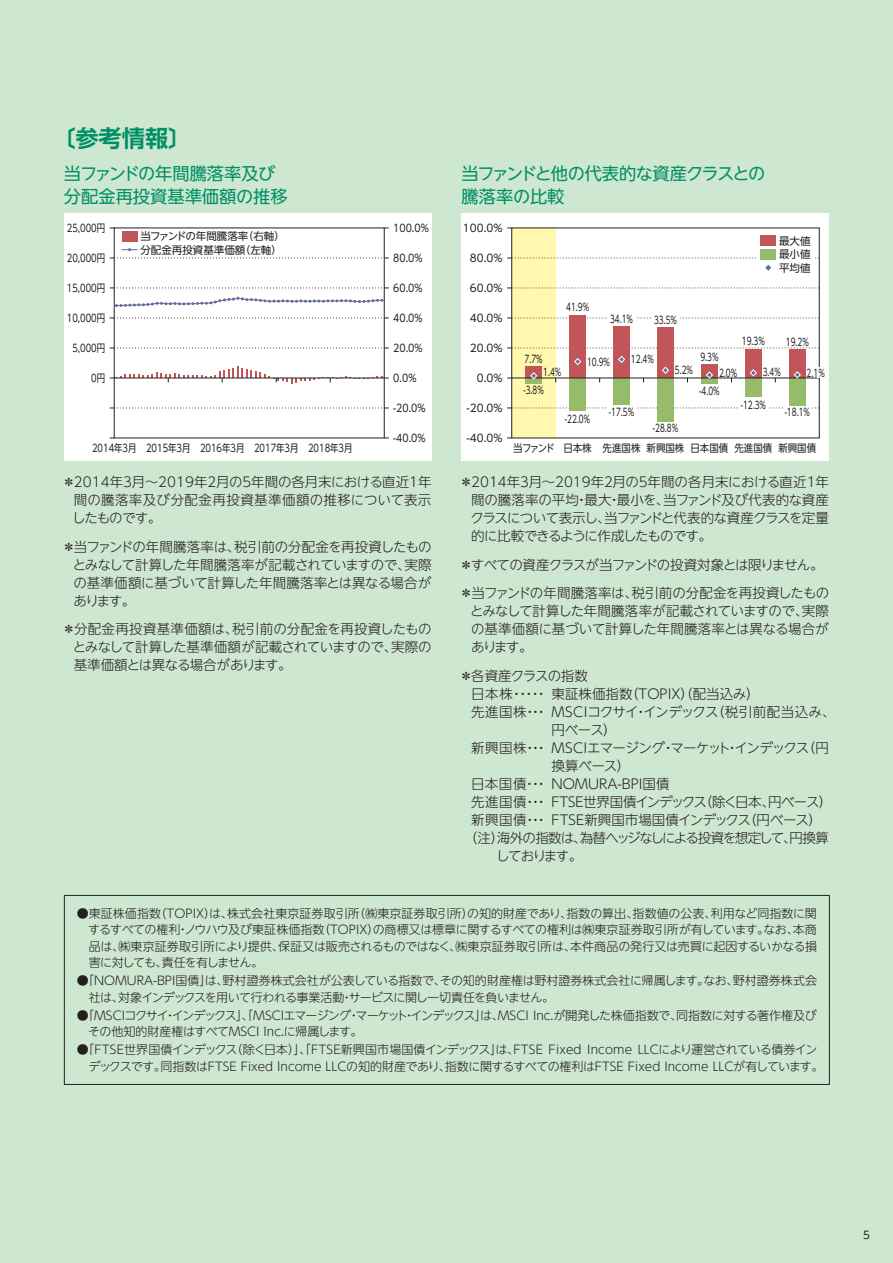
<style>
.page{position:relative;width:893px;height:1263px;background:#cee7d0}
.page>*{position:absolute;margin:0;border:0;box-sizing:border-box;transform-origin:0 0}
.t1{font:700 23.25px "UD Shin Go NT Pro De";color:#009065}
.t2{font:17.25px/23.2px "UD Shin Go NT Pro";letter-spacing:-.015em;color:#009065}
.t3{font:300 13.5px/18px "UD Shin Go NT Pro";letter-spacing:-.04em;color:#231f20;text-align:justify}
.t4{font:300 13.5px "UD Shin Go NT Pro";color:#231f20}
.t5{font:300 13.5px "UD Shin Go NT Pro";letter-spacing:-.09em;color:#231f20}
.t6{font:300 13.5px "UD Shin Go NT Pro";letter-spacing:.035em;color:#231f20}
.t7{font:300 13.5px "UD Shin Go NT Pro";letter-spacing:-.085em;color:#231f20}
.t8{font:300 12px/16.5px "UD Shin Go NT Pro";letter-spacing:-.02em;color:#231f20}
.t9{font:300 12px/16.5px "UD Shin Go NT Pro";letter-spacing:-.04em;color:#231f20}
.t10{font:10.5px "UD Shin Go NT Pro";color:#231f20;scale:.7 1}
.t11{font:10.5px/13.5px "UD Shin Go NT Pro";color:#231f20;text-align:justify}
.t12{font:10.5px "UD Shin Go NT Pro";color:#231f20;scale:.8 1}
.t13{font:10.5px "UD Shin Go NT Pro";color:#231f20;scale:.9 1}
</style>
<div class="page">
<div style="left:64px;top:213px;width:367px;height:247px;background:#fff"></div>
<svg style="left:110px;top:258px;width:279px;height:1px"></svg>
<svg style="left:110px;top:288px;width:279px;height:1px"></svg>
<svg style="left:110px;top:318px;width:279px;height:1px"></svg>
<svg style="left:110px;top:348px;width:279px;height:1px"></svg>
<svg style="left:110px;top:408px;width:279px;height:1px"></svg>
<svg style="left:341px;top:376px;width:48px;height:3px"></svg>
<svg style="left:110px;top:366px;width:223px;height:18px"></svg>
<svg style="left:115px;top:297px;width:268px;height:10px"></svg>
<hr style="left:114px;top:378px;width:270px;height:1px;background:#231f20">
<div style="left:122px;top:231px;width:15px;height:10px;background:#c05657"></div>
<svg style="left:122px;top:248px;width:15px;height:3px"></svg>
<div style="left:461px;top:213px;width:368px;height:247px;background:#fff"></div>
<div style="left:512px;top:228px;width:44px;height:210px;background:#fff8ae"></div>
<div style="left:511px;top:228px;width:309px;height:210px;border:1px solid #231f20"></div>
<svg style="left:507px;top:408px;width:312px;height:1px"></svg>
<svg style="left:507px;top:348px;width:312px;height:1px"></svg>
<svg style="left:507px;top:318px;width:312px;height:1px"></svg>
<svg style="left:507px;top:288px;width:312px;height:1px"></svg>
<svg style="left:507px;top:258px;width:312px;height:1px"></svg>
<div style="left:789px;top:349px;width:17px;height:29px;background:#c05657"></div>
<div style="left:745px;top:349px;width:17px;height:29px;background:#c05657"></div>
<div style="left:701px;top:364px;width:17px;height:14px;background:#c05657"></div>
<div style="left:657px;top:328px;width:17px;height:50px;background:#c05657"></div>
<div style="left:613px;top:327px;width:17px;height:51px;background:#c05657"></div>
<div style="left:569px;top:315px;width:17px;height:63px;background:#c05657"></div>
<div style="left:525px;top:366px;width:17px;height:12px;background:#c05657"></div>
<div style="left:789px;top:378px;width:17px;height:27px;background:#96bb6a"></div>
<div style="left:745px;top:378px;width:17px;height:18px;background:#96bb6a"></div>
<div style="left:701px;top:378px;width:17px;height:6px;background:#96bb6a"></div>
<div style="left:657px;top:378px;width:17px;height:43px;background:#96bb6a"></div>
<div style="left:613px;top:378px;width:17px;height:26px;background:#96bb6a"></div>
<div style="left:569px;top:378px;width:17px;height:33px;background:#96bb6a"></div>
<div style="left:525px;top:378px;width:17px;height:6px;background:#96bb6a"></div>
<hr style="left:512px;top:378px;width:307px;height:1px;background:#231f20">
<svg style="left:530px;top:372px;width:7px;height:7px"></svg>
<svg style="left:574px;top:358px;width:7px;height:7px"></svg>
<svg style="left:618px;top:356px;width:7px;height:7px"></svg>
<svg style="left:662px;top:367px;width:7px;height:7px"></svg>
<svg style="left:706px;top:371px;width:7px;height:8px"></svg>
<svg style="left:750px;top:369px;width:7px;height:7px"></svg>
<svg style="left:794px;top:371px;width:7px;height:7px"></svg>
<div style="left:607px;top:405px;width:29px;height:5px;background:#fff"></div>
<div style="left:739px;top:406px;width:29px;height:5px;background:#fff"></div>
<div style="left:652px;top:315px;width:27px;height:6px;background:#fff"></div>
<div style="left:608px;top:315px;width:27px;height:6px;background:#fff"></div>
<hr style="left:817px;top:367px;width:4px;height:10px;background:#fff">
<div style="left:783px;top:406px;width:29px;height:5px;background:#fff"></div>
<div style="left:757px;top:255px;width:57px;height:6px;background:#fff"></div>
<div style="left:760px;top:235px;width:16px;height:11px;background:#c05657"></div>
<div style="left:760px;top:249px;width:16px;height:10px;background:#96bb6a"></div>
<svg style="left:765px;top:265px;width:6px;height:6px"></svg>
<hr style="left:64px;top:895px;width:766px;height:1px;background:#231f20">
<hr style="left:829px;top:896px;width:1px;height:79px;background:#231f20">
<hr style="left:829px;top:975px;width:1px;height:34px;background:#231f20">
<hr style="left:829px;top:1009px;width:1px;height:35px;background:#231f20">
<hr style="left:829px;top:1044px;width:1px;height:40px;background:#231f20">
<hr style="left:64px;top:896px;width:1px;height:79px;background:#231f20">
<hr style="left:64px;top:975px;width:1px;height:34px;background:#231f20">
<hr style="left:64px;top:1009px;width:1px;height:35px;background:#231f20">
<hr style="left:64px;top:1044px;width:1px;height:40px;background:#231f20">
<hr style="left:64px;top:1084px;width:766px;height:1px;background:#231f20">
<h1 class="t1" style="left:52px;top:119px;width:141px">〔参考情報〕</h1>
<p class="t2" style="left:64px;top:161px;width:225px">当ファンドの年間騰落率及び分配金再投資基準価額の推移</p>
<p class="t2" style="left:461px;top:161px;width:305px">当ファンドと他の代表的な資産クラスとの騰落率の比較</p>
<p class="t12" style="left:67px;top:220px;width:49px">25,000円</p>
<p class="t12" style="left:67px;top:250px;width:49px">20,000円</p>
<p class="t11" style="left:140px;top:229px;width:146px">当ファンドの年間騰落率（右軸）</p>
<p class="t11" style="left:140px;top:243px;width:143px">分配金再投資基準価額（左軸）</p>
<p class="t13" style="left:393px;top:220px;width:42px">100.0％</p>
<p class="t13" style="left:393px;top:250px;width:35px">80.0％</p>
<p class="t11" style="left:463px;top:221px;width:42px">100.0％</p>
<p class="t11" style="left:470px;top:251px;width:35px">80.0％</p>
<p class="t11" style="left:779px;top:234px;width:33px">最大値最小値平均値</p>
<p class="t12" style="left:67px;top:280px;width:49px">15,000円</p>
<p class="t13" style="left:393px;top:280px;width:35px">60.0％</p>
<p class="t11" style="left:470px;top:281px;width:35px">60.0％</p>
<p class="t10" style="left:566px;top:299px;width:34px">41.9%</p>
<p class="t12" style="left:67px;top:310px;width:49px">10,000円</p>
<p class="t13" style="left:393px;top:310px;width:35px">40.0％</p>
<p class="t11" style="left:470px;top:311px;width:35px">40.0％</p>
<p class="t10" style="left:610px;top:310px;width:34px">34.1%</p>
<p class="t10" style="left:654px;top:311px;width:34px">33.5%</p>
<p class="t12" style="left:72px;top:340px;width:43px">5,000円</p>
<p class="t12" style="left:91px;top:370px;width:19px">0円</p>
<p class="t13" style="left:393px;top:340px;width:35px">20.0％</p>
<p class="t13" style="left:393px;top:370px;width:28px">0.0％</p>
<p class="t11" style="left:470px;top:341px;width:35px">20.0％</p>
<p class="t11" style="left:477px;top:371px;width:28px">0.0％</p>
<p class="t10" style="left:525px;top:351px;width:27px">7.7%</p>
<p class="t10" style="left:543px;top:363px;width:27px">1.4%</p>
<p class="t10" style="left:587px;top:353px;width:34px">10.9%</p>
<p class="t10" style="left:631px;top:351px;width:34px">12.4%</p>
<p class="t10" style="left:700px;top:348px;width:27px">9.3%</p>
<p class="t10" style="left:742px;top:333px;width:34px">19.3%</p>
<p class="t10" style="left:786px;top:334px;width:34px">19.2%</p>
<p class="t10" style="left:675px;top:362px;width:27px">5.2%</p>
<p class="t10" style="left:719px;top:364px;width:27px">2.0%</p>
<p class="t10" style="left:763px;top:363px;width:27px">3.4%</p>
<p class="t10" style="left:807px;top:364px;width:27px">2.1%</p>
<p class="t10" style="left:523px;top:382px;width:31px">-3.8%</p>
<p class="t10" style="left:699px;top:382px;width:31px">-4.0%</p>
<p class="t12" style="left:92px;top:439px;width:327px">2014年3月 2015年3月 2016年3月 2017年3月 2018年3月</p>
<p class="t13" style="left:393px;top:400px;width:38px">-20.0％</p>
<p class="t13" style="left:393px;top:430px;width:38px">-40.0％</p>
<p class="t11" style="left:467px;top:401px;width:38px">-20.0％</p>
<p class="t11" style="left:467px;top:431px;width:38px">-40.0％</p>
<p class="t10" style="left:565px;top:410px;width:38px">-22.0%</p>
<p class="t10" style="left:609px;top:404px;width:38px">-17.5%</p>
<p class="t10" style="left:653px;top:419px;width:38px">-28.8%</p>
<p class="t10" style="left:741px;top:396px;width:38px">-12.3%</p>
<p class="t10" style="left:785px;top:404px;width:38px">-18.1%</p>
<p class="t13" style="left:513px;top:439px;width:338px">当ファンド 日本株 先進国株 新興国株 日本国債 先進国債 新興国債</p>
<p class="t3" style="left:72px;top:473px;width:361px;text-indent:-10px">＊2014年３月～2019年２月の５年間の各月末における直近１年間の騰落率及び分配金再投資基準価額の推移について表示したものです。</p>
<p class="t3" style="left:73px;top:537px;width:360px;text-indent:-11px">＊当ファンドの年間騰落率は、税引前の分配金を再投資したものとみなして計算した年間騰落率が記載されていますので、実際の基準価額に基づいて計算した年間騰落率とは異なる場合があります。</p>
<p class="t3" style="left:73px;top:620px;width:361px;text-indent:-11px">＊分配金再投資基準価額は、税引前の分配金を再投資したものとみなして計算した基準価額が記載されていますので、実際の基準価額とは異なる場合があります。</p>
<p class="t3" style="left:470px;top:473px;width:360px;text-indent:-11px">＊2014年３月～2019年２月の５年間の各月末における直近１年間の騰落率の平均・最大・最小を、当ファンド及び代表的な資産クラスについて表示し、当ファンドと代表的な資産クラスを定量的に比較できるように作成したものです。</p>
<p class="t3" style="left:460px;top:550px;width:371px;line-height:28.5px">＊すべての資産クラスが当ファンドの投資対象とは限りません。＊当ファンドの年間騰落率は、税引前の分配金を再投資したもの</p>
<p class="t3" style="left:470px;top:602px;width:360px">とみなして計算した年間騰落率が記載されていますので、実際の基準価額に基づいて計算した年間騰落率とは異なる場合があります。</p>
<p class="t3" style="left:460px;top:666px;width:130px">＊各資産クラスの指数</p>
<p class="t4" style="left:471px;top:683px;width:290px">日本株・・・・・東証株価指数（TOPIX）（配当込み）</p>
<p class="t6" style="left:471px;top:701px;width:366px">先進国株・・・ MSCIコクサイ・インデックス（税引前配当込み、</p>
<p class="t3" style="left:551px;top:720px;width:67px">円ベース）</p>
<p class="t3" style="left:471px;top:738px;width:359px">新興国株・・・ MSCIエマージング・マーケット・インデックス（円</p>
<p class="t3" style="left:551px;top:756px;width:80px">換算ベース）</p>
<p class="t4" style="left:471px;top:773px;width:200px">日本国債・・・ NOMURA-BPI国債</p>
<p class="t5" style="left:471px;top:791px;width:362px">先進国債・・・ＦＴＳＥ世界国債インデックス（除く日本、円ベース）</p>
<p class="t3" style="left:471px;top:810px;width:352px">新興国債・・・ＦＴＳＥ新興国市場国債インデックス（円ベース）</p>
<p class="t7" style="left:464px;top:827px;width:367px">（注）海外の指数は、為替ヘッジなしによる投資を想定して、円換算</p>
<p class="t3" style="left:496px;top:846px;width:88px">しております。</p>
<p class="t8" style="left:88px;top:905px;width:730px;text-align:justify;text-indent:-12px">●東証株価指数（TOPIX）は、株式会社東京証券取引所（㈱東京証券取引所）の知的財産であり、指数の算出、指数値の公表、利用など同指数に関するすべての権利・ノウハウ及び東証株価指数（TOPIX）の商標又は標章に関するすべての権利は㈱東京証券取引所が有しています。なお、本商品は、㈱東京証券取引所により提供、保証又は販売されるものではなく、㈱東京証券取引所は、本件商品の発行又は売買に起因するいかなる損害に対しても、責任を有しません。</p>
<p class="t8" style="left:89px;top:972px;width:730px;text-indent:-12px">●「NOMURA-BPI国債」は、野村證券株式会社が公表している指数で、その知的財産権は野村證券株式会社に帰属します。なお、野村證券株式会社は、対象インデックスを用いて行われる事業活動・サービスに関し一切責任を負いません。</p>
<p class="t9" style="left:88px;top:1007px;width:730px;text-indent:-12px">●「MSCIコクサイ・インデックス」、「MSCIエマージング・マーケット・インデックス」は、MSCI Inc.が開発した株価指数で、同指数に対する著作権及びその他知的財産権はすべてMSCI Inc.に帰属します。</p>
<p class="t8" style="left:88px;top:1041px;width:736px;text-indent:-12px">●「ＦＴＳＥ世界国債インデックス（除く日本）」、「ＦＴＳＥ新興国市場国債インデックス」は、FTSE Fixed Income LLCにより運営されている債券インデックスです。同指数はFTSE Fixed Income LLCの知的財産であり、指数に関するすべての権利はFTSE Fixed Income LLCが有しています。</p>
<p class="t11" style="left:863px;top:1227px;width:8px">5</p>
</div>
